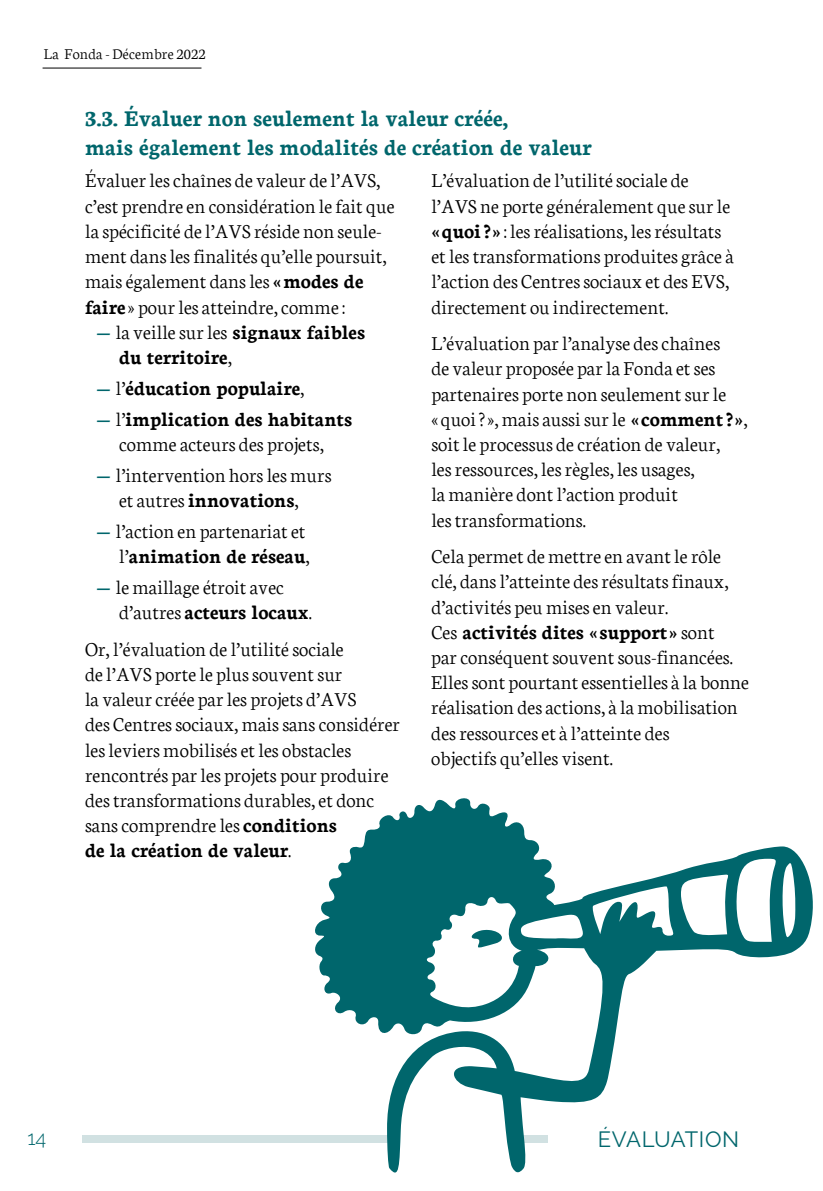
<style>
.page{position:relative;width:823px;height:1191px;background:#fff}
.page>*{position:absolute;margin:0;border:0;box-sizing:border-box;transform-origin:0 0}
.t1{font:700 24px/28.8px "Neuton";color:#00666c}
.t2{font:22px "Raleway";letter-spacing:.03em;color:#00666c}
.t3{font:300 21px/25.2px "Neuton";color:#000}
.t4{font:700 21px/25.2px "Neuton";color:#000}
.t5{font:300 20px "Raleway";color:#00666c}
.t6{font:300 16px "Neuton";letter-spacing:.01em;color:#000}
.s1{font-weight:700}
.s2{color:#00666c}
.s3{font-weight:300}
.s4{font-weight:700;color:#00666c}
</style>
<div class="page">
<div style="left:82px;top:1135px;width:465px;height:8px;background:#d1e1e2"></div>
<hr style="left:43px;top:68px;width:158px;height:1px;background:#000">
<svg style="left:315px;top:798px;width:498px;height:375px"></svg>
<p class="t6" style="left:44px;top:45px;width:163px">La Fonda - Décembre 2022</p>
<p class="t1" style="left:85px;top:104px;width:507px">3.3. Évaluer non seulement la valeur créée,<br>mais également les modalités de création de valeur</p>
<p class="t3" style="left:85px;top:168px;width:311px">Évaluer les chaînes de valeur de l’AVS, c’est prendre en considération le fait que la spécificité de l’AVS réside non seule&shy;ment dans les finalités qu’elle poursuit, mais également dans les <span class="s1">«modes de faire</span> » pour les atteindre, comme :</p>
<p class="t4" style="left:119px;top:319px;width:247px;text-indent:-23px"><span class="s2">—</span> <span class="s3">la veille sur les</span> signaux faibles du territoire<span class="s3">,</span></p>
<p class="t4" style="left:96px;top:375px;width:209px"><span class="s2">—</span> <span class="s3">l’</span>éducation populaire<span class="s3">,</span></p>
<p class="t3" style="left:96px;top:406px;width:257px;text-align:center"><span class="s4">—</span> l’<span class="s1">implication des habitants </span>comme acteurs des projets,</p>
<p class="t3" style="left:96px;top:462px;width:236px;text-align:center"><span class="s4">—</span> l’intervention hors les murs et autres <span class="s1">innovations</span>,</p>
<p class="t3" style="left:96px;top:518px;width:214px;text-align:right"><span class="s4">—</span> l’action en partenariat et l’<span class="s1">animation de réseau</span>,</p>
<p class="t3" style="left:119px;top:574px;width:194px;text-indent:-23px"><span class="s4">—</span> le maillage étroit avec d’autres <span class="s1">acteurs locaux</span>.</p>
<p class="t3" style="left:85px;top:636px;width:316px">Or, l’évaluation de l’utilité sociale<br>de l’AVS porte le plus souvent sur<br>la valeur créée par les projets d’AVS<br>des Centres sociaux, mais sans considérer les leviers mobilisés et les obstacles rencontrés par les projets pour produire des transformations durables, et donc sans comprendre les <span class="s1">conditions<br>de la création de valeur</span>.</p>
<p class="t3" style="left:431px;top:168px;width:304px">L’évaluation de l’utilité sociale de l’AVS ne porte généralement que sur le <span class="s1">«quoi?»</span>: les réalisations, les résultats et les transformations produites grâce à l’action des Centres sociaux et des EVS, directement ou indirectement.</p>
<p class="t3" style="left:431px;top:331px;width:318px">L’évaluation par l’analyse des chaînes<br>de valeur proposée par la Fonda et ses partenaires porte non seulement sur le<br>« quoi?», mais aussi sur le <span class="s1">« comment?»</span>, soit le processus de création de valeur,<br>les ressources, les règles, les usages,<br>la manière dont l’action produit<br>les transformations.</p>
<p class="t3" style="left:431px;top:544px;width:319px">Cela permet de mettre en avant le rôle clé, dans l’atteinte des résultats finaux, d’activités peu mises en valeur.<br>Ces <span class="s1">activités dites «support»</span> sont<br>par conséquent souvent sous-financées.<br>Elles sont pourtant essentielles à la bonne réalisation des actions, à la mobilisation des ressources et à l’atteinte des<br>objectifs qu’elles visent.</p>
<p class="t5" style="left:27px;top:1126px;width:20px">14</p>
<p class="t2" style="left:597px;top:1126px;width:143px">ÉVALUATION</p>
</div>
